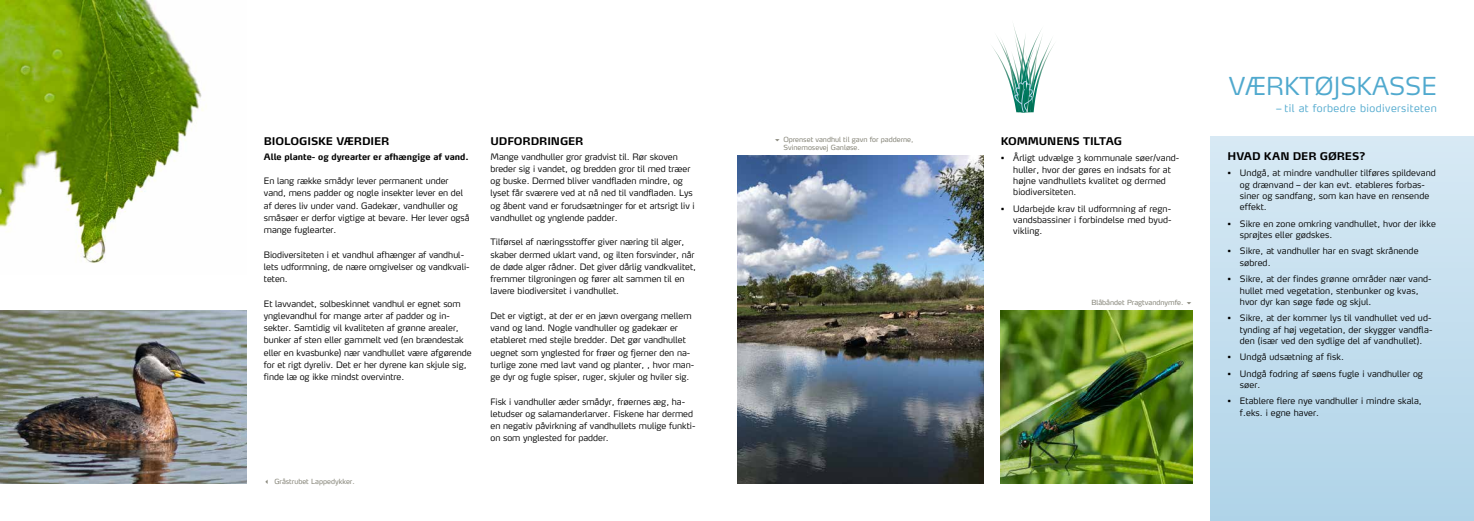
<style>
.page{position:relative;width:1474px;height:521px;background:#fff}
.page>*{position:absolute;margin:0;border:0;box-sizing:border-box;transform-origin:0 0}
.t1{font:300 24.5px "Max";color:#50a9ce}
.t2{font:700 10.5px "Max";letter-spacing:-.01em;color:#000}
.t3{font:300 10.5px "Max";letter-spacing:.04em;color:#50a9ce}
.t4{font:300 8.75px/12.2px "Max";color:#000}
.t5{font:700 8.75px "Max";color:#000}
.t6{font:7px/8.4px "Max";color:#87867a}
</style>
<div class="page">
<img style="left:0;top:0;width:204px;height:263px">
<div style="left:1210px;top:136px;width:263px;height:385px;background:linear-gradient(to bottom,#d7e9f4,#b0d3e8)"></div>
<svg style="left:993px;top:24px;width:61px;height:88px"></svg>
<img style="left:0;top:310px;width:246px;height:174px">
<img style="left:1000px;top:310px;width:192px;height:174px">
<img style="left:737px;top:155px;width:246px;height:329px">
<p class="t2" style="left:264px;top:134px;width:127px">BIOLOGISKE VÆRDIER</p>
<p class="t5" style="left:264px;top:151px;width:206px">Alle plante- og dyrearter er afhængige af vand.</p>
<p class="t4" style="left:264px;top:175px;width:207px">En lang række smådyr lever permanent under vand, mens padder og nogle insekter lever en del af deres liv under vand. Gadekær, vandhuller og småsøer er derfor vigtige at bevare. Her lever også mange fuglearter.</p>
<p class="t4" style="left:264px;top:248px;width:207px">Biodiversiteten i et vandhul afhænger af vandhul&shy;lets udformning, de nære omgivelser og vandkvali&shy;teten.</p>
<p class="t4" style="left:264px;top:297px;width:209px">Et lavvandet, solbeskinnet vandhul er egnet som ynglevandhul for mange arter af padder og in&shy;sekter. Samtidig vil kvaliteten af grønne arealer, bunker af sten eller gammelt ved (en brændestak eller en kvasbunke) nær vandhullet være afgørende for et rigt dyreliv. Det er her dyrene kan skjule sig, finde læ og ikke mindst overvintre.</p>
<p class="t6" style="left:264px;top:477px;width:92px">✓ Gråstrubet Lappedykker.</p>
<p class="t2" style="left:490px;top:134px;width:94px">UDFORDRINGER</p>
<p class="t4" style="left:490px;top:150px;width:206px">Mange vandhuller gror gradvist til. Rør skoven breder sig i vandet, og bredden gror til med træer og buske. Dermed bliver vandfladen mindre, og lyset får sværere ved at nå ned til vandfladen. Lys og åbent vand er forudsætninger for et artsrigt liv i vandhullet og ynglende padder.</p>
<p class="t4" style="left:490px;top:236px;width:207px">Tilførsel af næringsstoffer giver næring til alger, skaber dermed uklart vand, og ilten forsvinder, når de døde alger rådner. Det giver dårlig vandkvalitet, fremmer tilgroningen og fører alt sammen til en lavere biodiversitet i vandhullet.</p>
<p class="t4" style="left:490px;top:309px;width:205px">Det er vigtigt, at der er en jævn overgang mellem vand og land. Nogle vandhuller og gadekær er etableret med stejle bredder. Det gør vandhullet uegnet som ynglested for frøer og fjerner den na&shy;turlige zone med lavt vand og planter, , hvor man&shy;ge dyr og fugle spiser, ruger, skjuler og hviler sig.</p>
<p class="t4" style="left:490px;top:395px;width:206px">Fisk i vandhuller æder smådyr, frøernes æg, ha&shy;letudser og salamanderlarver. Fiskene har dermed en negativ påvirkning af vandhullets mulige funkti&shy;on som ynglested for padder.</p>
<p class="t6" style="left:783px;top:135px;width:132px">Oprenset vandhul til gavn for padderne,<br>Svinemosevej Ganløse.</p>
<p class="t2" style="left:1000px;top:134px;width:123px">KOMMUNENS TILTAG</p>
<p class="t4" style="left:1013px;top:152px;width:167px;line-height:11.4px;text-indent:-12px">• Årligt udvælge 3 kommunale søer/vand&shy;huller, hvor der gøres en indsats for at højne vandhullets kvalitet og dermed biodiversiteten.</p>
<p class="t4" style="left:1013px;top:203px;width:160px;line-height:11.4px;text-align:justify;text-indent:-12px">• Udarbejde krav til udformning af regn&shy;vandsbassiner i forbindelse med byud&shy;vikling.</p>
<p class="t6" style="left:1091px;top:298px;width:94px">Blåbåndet Pragtvandnymfe.</p>
<h1 class="t1" style="left:1228px;top:70px;width:209px">VÆRKTØJSKASSE</h1>
<p class="t3" style="left:1276px;top:102px;width:162px">– til at forbedre biodiversiteten</p>
<p class="t2" style="left:1227px;top:149px;width:140px">HVAD KAN DER GØRES?</p>
<p class="t4" style="left:1239px;top:167px;width:197px;line-height:11.4px;text-indent:-12px">• Undgå, at mindre vandhuller tilføres spildevand og drænvand – der kan evt. etableres forbas&shy;siner og sandfang, som kan have en rensende effekt.</p>
<p class="t4" style="left:1239px;top:218px;width:197px;line-height:11.4px;text-indent:-12px">• Sikre en zone omkring vandhullet, hvor der ikke sprøjtes eller gødskes.</p>
<p class="t4" style="left:1239px;top:245px;width:180px;line-height:11.4px;text-indent:-12px">• Sikre, at vandhuller har en svagt skrånende søbred.</p>
<p class="t4" style="left:1239px;top:273px;width:193px;line-height:11.4px;text-indent:-12px">• Sikre, at der findes grønne områder nær vand&shy;hullet med vegetation, stenbunker og kvas, hvor dyr kan søge føde og skjul.</p>
<p class="t4" style="left:1239px;top:312px;width:194px;line-height:11.4px;text-align:justify;text-indent:-12px">• Sikre, at der kommer lys til vandhullet ved ud&shy;tynding af høj vegetation, der skygger vandfla&shy;den (især ved den sydlige del af vandhullet).</p>
<p class="t4" style="left:1227px;top:351px;width:118px">• Undgå udsætning af fisk.</p>
<p class="t4" style="left:1239px;top:368px;width:184px;line-height:11.4px;text-indent:-12px">• Undgå fodring af søens fugle i vandhuller og søer.</p>
<p class="t4" style="left:1239px;top:395px;width:183px;line-height:11.4px;text-indent:-12px">• Etablere flere nye vandhuller i mindre skala, f.eks. i egne haver.</p>
</div>
